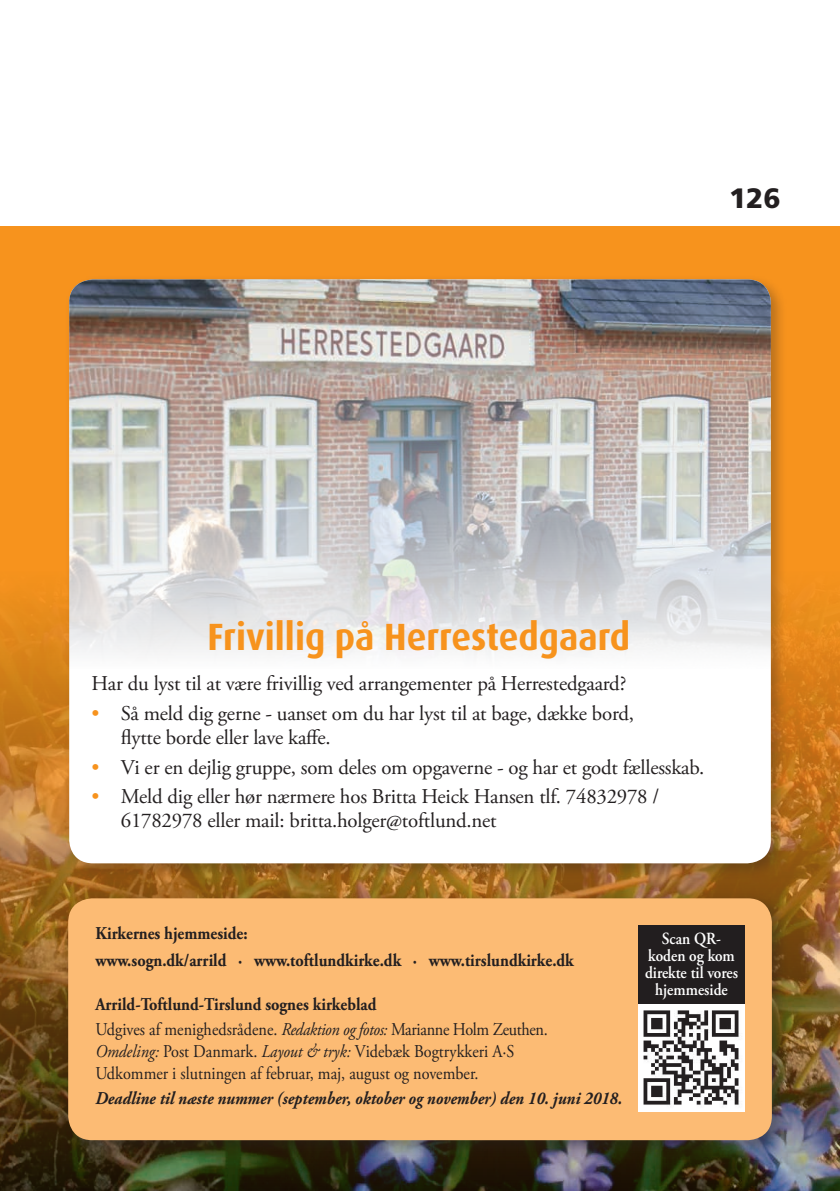
<style>
.page{position:relative;width:840px;height:1191px;background:#fff}
.page>*{position:absolute;margin:0;border:0;box-sizing:border-box;transform-origin:0 0}
.t1{font:700 38px "Dax";color:#f7931d;scale:.94 1}
.t2{font:900 28px "Frutiger LT Std";color:#231f20}
.t3{font:21px/24px "Adobe Garamond Pro";letter-spacing:-.01em;color:#231f20}
.t4{font:18px/24.8px "Adobe Garamond Pro";color:#231f20;scale:.9 1}
.t5{font:700 18px/27.6px "Adobe Garamond Pro";color:#231f20;scale:.9 1}
.t6{font:italic 700 18px "Adobe Garamond Pro";color:#231f20;scale:.9 1}
.t7{font:600 17px/17px "Adobe Garamond Pro";color:#fff;text-align:center;scale:.9 1}
.s1{color:#f7931d}
.s2{font-weight:700}
.s3{font-style:italic}
</style>
<div class="page">
<div style="left:0;top:227px;width:839px;height:964px;background:#f7931d"></div>
<img style="left:0;top:596px;width:839px;height:595px">
<div style="left:63px;top:892px;width:725px;height:265px;background:#231f20;opacity:.4"></div>
<div style="left:68px;top:898px;width:703px;height:242px;background:#fcbb74;border-radius:24px"></div>
<img style="left:638px;top:1004px;width:106px;height:107px">
<div style="left:638px;top:925px;width:106px;height:79px;background:#221e1f"></div>
<div style="left:64px;top:274px;width:723px;height:606px;background:#231f20;opacity:.3"></div>
<div style="left:69px;top:279px;width:701px;height:584px;background:#fff;border-radius:23px"></div>
<img style="left:69px;top:279px;width:701px;height:389px">
<h2 class="t2" style="left:728px;top:181px;width:53px">126</h2>
<h1 class="t1" style="left:207px;top:616px;width:451px">Frivillig på Herrestedgaard</h1>
<p class="t3" style="left:91px;top:672px;width:536px">Har du lyst til at være frivillig ved arrangementer på Herrestedgaard?</p>
<p class="t3" style="left:121px;top:702px;width:514px;text-indent:-29px"><span class="s1">•</span> Så meld dig gerne - uanset om du har lyst til at bage, dække bord, flytte borde eller lave kaffe.</p>
<p class="t3" style="left:91px;top:755px;width:614px"><span class="s1">•</span> Vi er en dejlig gruppe, som deles om opgaverne - og har et godt fællesskab.</p>
<p class="t3" style="left:121px;top:785px;width:539px;text-indent:-29px"><span class="s1">•</span> Meld dig eller hør nærmere hos Britta Heick Hansen tlf. 74832978 /<br>61782978 eller mail: britta.holger@toftlund.net</p>
<p class="t5" style="left:95px;top:919px;width:533px">Kirkernes hjemmeside:<br>www.sogn.dk/arrild · www.toftlundkirke.dk · www.tirslundkirke.dk</p>
<p class="t4" style="left:95px;top:992px;width:504px"><span class="s2">Arrild-Toftlund-Tirslund sognes kirkeblad<br></span>Udgives af menighedsrådene. <span class="s3">Redaktion og fotos:</span> Marianne Holm Zeuthen.</p>
<p class="t4" style="left:95px;top:1041px;width:467px;line-height:22px"><span class="s3">Omdeling:</span> Post Danmark. <span class="s3">Layout &amp; tryk:</span> Videbæk Bogtrykkeri A·S<br>Udkommer i slutningen af februar, maj, august og november.</p>
<p class="t6" style="left:95px;top:1088px;width:586px">Deadline til næste nummer (september, oktober og november) den 10. juni 2018.</p>
<p class="t7" style="left:644px;top:930px;width:105px">Scan QR&shy;koden og kom direkte til vores hjemmeside</p>
</div>
